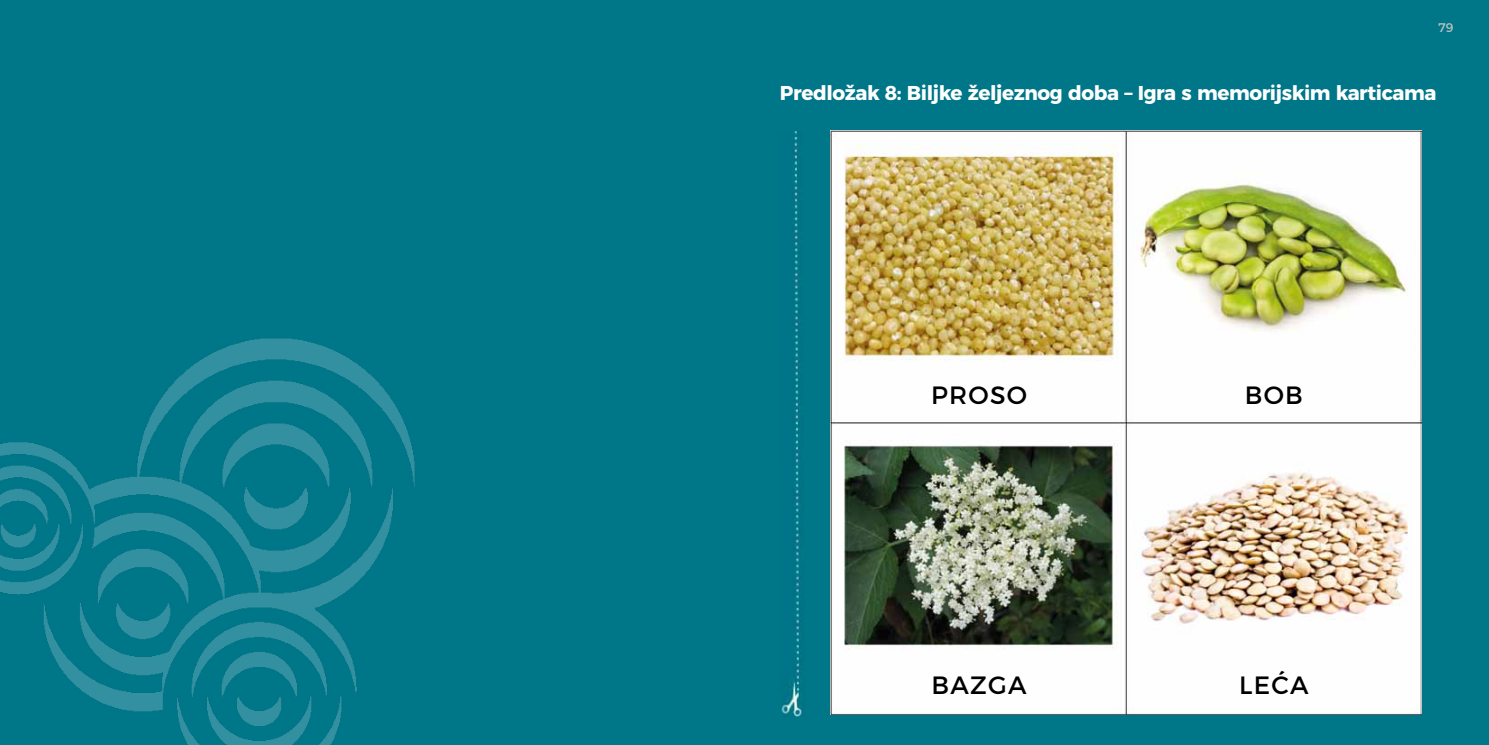
<style>
.page{position:relative;width:1489px;height:745px;background:#fff}
.page>*{position:absolute;margin:0;border:0;box-sizing:border-box;transform-origin:0 0}
.t1{font:25px "Montserrat";letter-spacing:.05em;color:#000}
.t2{font:700 20px "Montserrat";letter-spacing:-.02em;color:#fff}
.t3{font:12.5px "Montserrat";color:#bfc0c1}
</style>
<div class="page">
<div style="left:0;top:0;width:1488px;height:744px;background:#007689"></div>
<img style="left:0;top:338px;width:415px;height:406px">
<img style="left:781px;top:131px;width:23px;height:585px">
<img style="left:830px;top:130px;width:591px;height:584px">
<p class="t3" style="left:1437px;top:17px;width:17px">79</p>
<p class="t2" style="left:780px;top:77px;width:658px">Predložak 8: Biljke željeznog doba – Igra s memorijskim karticama</p>
<p class="t1" style="left:931px;top:375px;width:97px">PROSO</p>
<p class="t1" style="left:1244px;top:375px;width:60px">BOB</p>
<p class="t1" style="left:931px;top:664px;width:96px">BAZGA</p>
<p class="t1" style="left:1239px;top:664px;width:67px">le ća</p>
</div>
